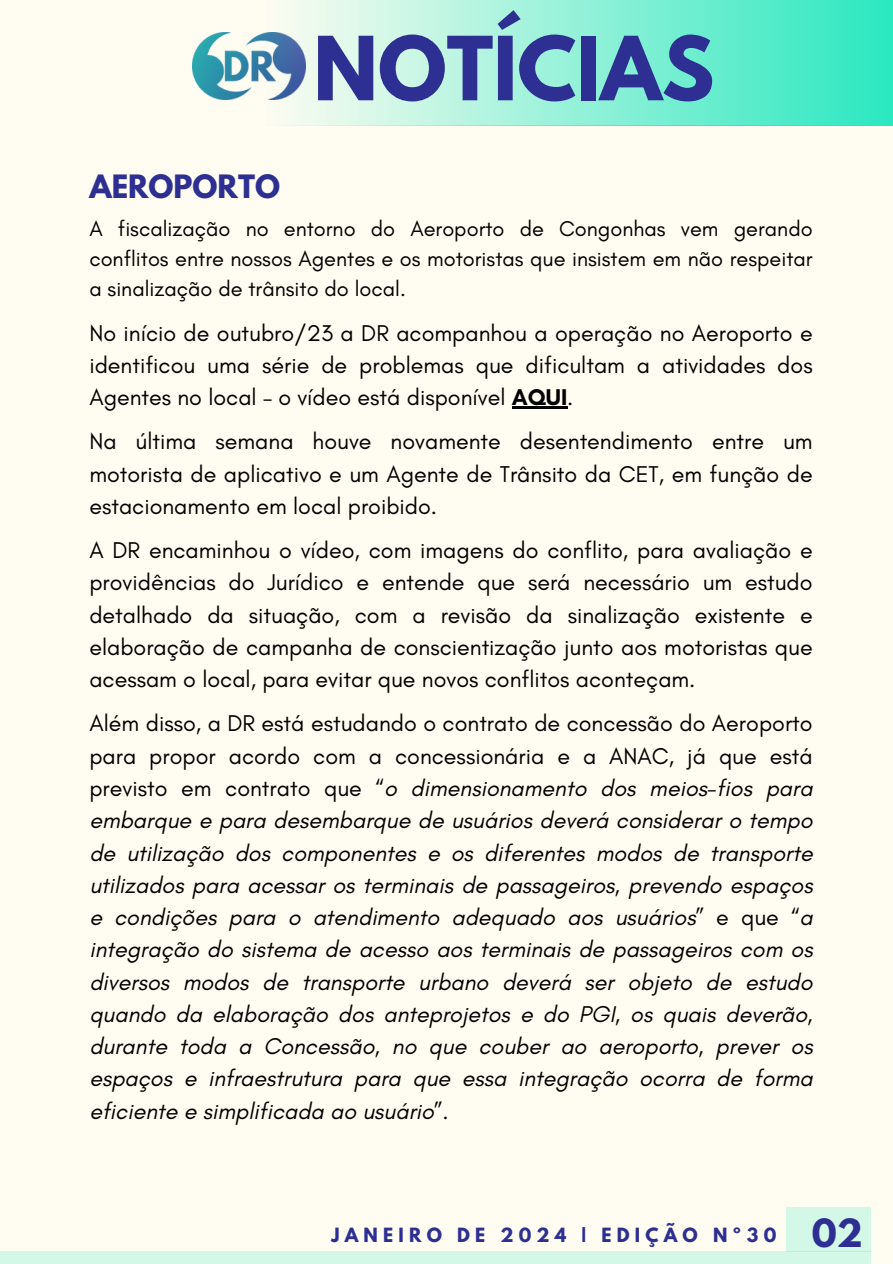
<style>
.page{position:relative;width:893px;height:1264px;background:#fff}
.page>*{position:absolute;margin:0;border:0;box-sizing:border-box;transform-origin:0 0}
.t1{font:700 78.3px "League Spartan";color:#2d2f92}
.t2{font:700 34.5px "League Spartan";color:#2d2f92}
.t3{font:700 28.5px "League Spartan";color:#2d2f92}
.t4{font:italic 23.25px/32.2px "Glacial Indifference";color:#000;text-align:justify}
.t5{font:23.25px/32.2px "Glacial Indifference";color:#000;text-align:justify}
.t6{font:21.75px/30px "Glacial Indifference";color:#000;text-align:justify}
.t7{font:700 17.4px "League Spartan";letter-spacing:.3em;color:#2d2f92}
.s1{font-weight:700}
.s2{font-style:normal}
</style>
<div class="page">
<div style="left:0;top:0;width:892px;height:1263px;background:#fffcf2"></div>
<div style="left:0;top:1251px;width:871px;height:12px;background:#d4f8e8"></div>
<div style="left:786px;top:1207px;width:85px;height:44px;background:#d4f8e8"></div>
<div style="left:265px;top:0;width:627px;height:126px;background:linear-gradient(to right,#fdfbf1,#2ae8c0)"></div>
<img style="left:192px;top:33px;width:114px;height:66px">
<hr style="left:511px;top:406px;width:56px;height:3px;background:#000">
<p class="t1" style="left:313px;top:30px;width:402px">NOTÍCIAS</p>
<h3 class="t3" style="left:89px;top:172px;width:192px">AEROPORTO</h3>
<h3 class="t6" style="left:89px;top:214px;width:724px">A fiscalização no entorno do Aeroporto de Congonhas vem gerando conflitos entre nossos Agentes e os motoristas que insistem em não respeitar a sinalização de trânsito do local.</h3>
<h3 class="t5" style="left:89px;top:316px;width:724px">No início de outubro/23 a DR acompanhou a operação no Aeroporto e identificou uma série de problemas que dificultam a atividades dos Agentes no local – o vídeo está disponível <span class="s1">AQUI</span>.</h3>
<h3 class="t5" style="left:89px;top:425px;width:724px">Na última semana houve novamente desentendimento entre um motorista de aplicativo e um Agente de Trânsito da CET, em função de estacionamento em local proibido.</h3>
<h3 class="t5" style="left:89px;top:534px;width:724px">A DR encaminhou o vídeo, com imagens do conflito, para avaliação e providências do Jurídico e entende que será necessário um estudo detalhado da situação, com a revisão da sinalização existente e elaboração de campanha de conscientização junto aos motoristas que acessam o local, para evitar que novos conflitos aconteçam.</h3>
<p class="t4" style="left:89px;top:707px;width:724px"><span class="s2">Além disso, a DR está estudando o contrato de concessão do Aeroporto para propor acordo com a concessionária e a ANAC, já que está previsto em contrato que “</span>o dimensionamento dos meios-fios para embarque e para desembarque de usuários deverá considerar o tempo de utilização dos componentes e os diferentes modos de transporte utilizados para acessar os terminais de passageiros, prevendo espaços e condições para o atendimento adequado aos usuários<span class="s2">” e que “</span>a integração do sistema de acesso aos terminais de passageiros com os diversos modos de transporte urbano deverá ser objeto de estudo quando da elaboração dos anteprojetos e do PGI, os quais deverão, durante toda a Concessão, no que couber ao aeroporto, prever os espaços e infraestrutura para que essa integração ocorra de forma eficiente e simplificada ao usuário<span class="s2">”.</span></p>
<h2 class="t7" style="left:331px;top:1225px;width:446px">JANEIRO DE 2024 | EDIÇÃO Nº30</h2>
<h1 class="t2" style="left:811px;top:1215px;width:52px">02</h1>
</div>
